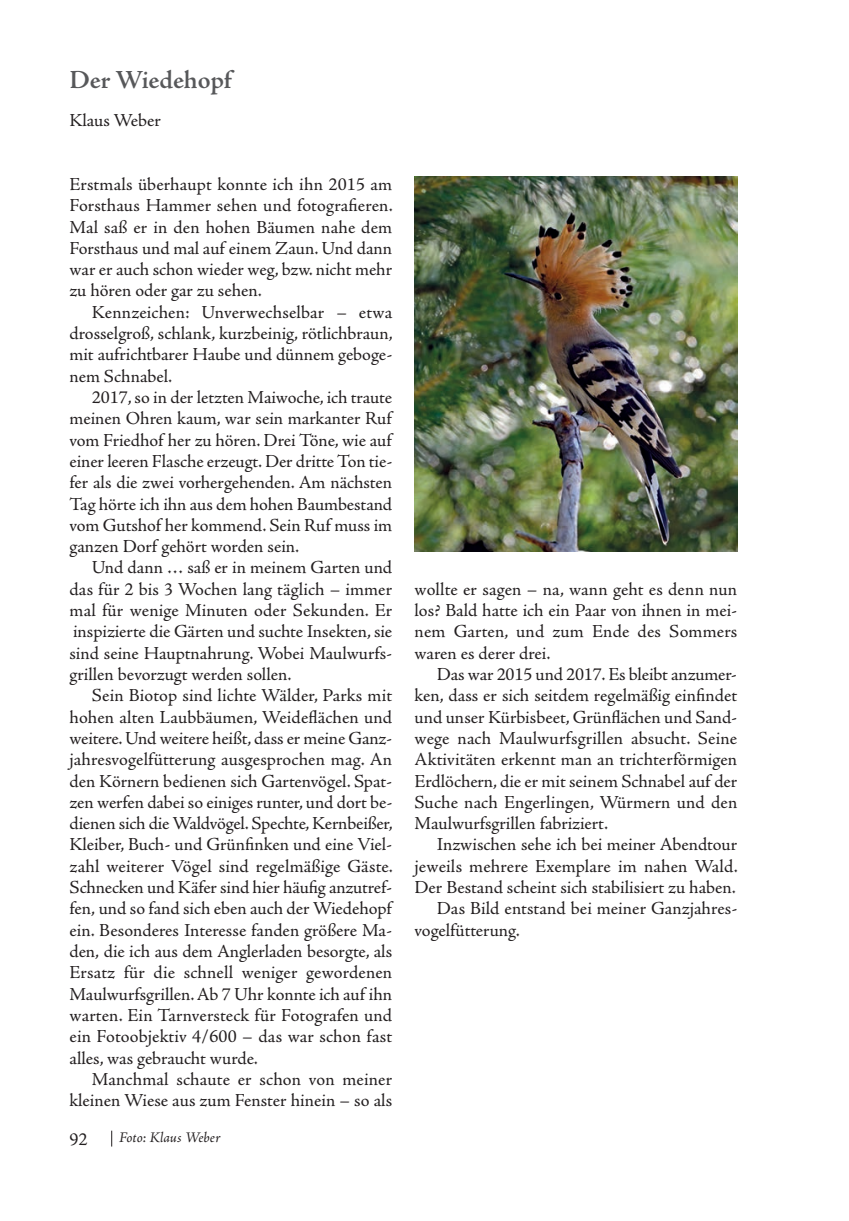
<style>
.page{position:relative;width:849px;height:1221px;background:#fff}
.page>*{position:absolute;margin:0;border:0;box-sizing:border-box;transform-origin:0 0}
.t1{font:600 26.25px "Adobe Jenson Pro";letter-spacing:-.005em;color:#57585a}
.t2{font:18.38px/21.3px "Adobe Jenson Pro";color:#231f20;text-align:justify}
.t3{font:italic 14.88px "Adobe Jenson Pro";letter-spacing:-.005em;color:#231f20}
</style>
<div class="page">
<svg style="left:111px;top:1130px;width:1px;height:16px"></svg>
<img style="left:414px;top:177px;width:323px;height:374px">
<h1 class="t1" style="left:69px;top:70px;width:163px">Der Wiedehopf</h1>
<p class="t2" style="left:69px;top:111px;width:93px">Klaus Weber</p>
<p class="t2" style="left:69px;top:175px;width:324px">Erstmals überhaupt konnte ich ihn 2015 am Forsthaus Hammer sehen und fotografieren.<br>Mal saß er in den hohen Bäumen nahe dem Forsthaus und mal auf einem Zaun. Und dann war er auch schon wieder weg, bzw. nicht mehr zu hören oder gar zu sehen.</p>
<p class="t2" style="left:69px;top:303px;width:324px;text-indent:22px">Kennzeichen: Unverwechselbar – etwa drosselgroß, schlank, kurzbeinig, rötlichbraun, mit aufrichtbarer Haube und dünnem geboge&shy;nem Schnabel.</p>
<p class="t2" style="left:69px;top:388px;width:324px;text-indent:22px">2017, so in der letzten Maiwoche, ich traute meinen Ohren kaum, war sein markanter Ruf vom Friedhof her zu hören. Drei Töne, wie auf einer leeren Flasche erzeugt. Der dritte Ton tie&shy;fer als die zwei vorhergehenden. Am nächsten Tag hörte ich ihn aus dem hohen Baumbestand vom Gutshof her kommend. Sein Ruf muss im ganzen Dorf gehört worden sein.</p>
<p class="t2" style="left:69px;top:559px;width:324px;text-indent:22px">Und dann … saß er in meinem Garten und das für 2 bis 3 Wochen lang täglich – immer mal für wenige Minuten oder Sekunden. Er inspizierte die Gärten und suchte Insekten, sie sind seine Hauptnahrung. Wobei Maulwurfs&shy;grillen bevorzugt werden sollen.</p>
<p class="t2" style="left:69px;top:686px;width:325px;text-indent:22px">Sein Biotop sind lichte Wälder, Parks mit hohen alten Laubbäumen, Weideflächen und weitere. Und weitere heißt, dass er meine Ganz&shy;jahresvogelfütterung ausgesprochen mag. An den Körnern bedienen sich Gartenvögel. Spat&shy;zen werfen dabei so einiges runter, und dort be&shy;dienen sich die Waldvögel. Spechte, Kernbeißer, Kleiber, Buch- und Grünfinken und eine Viel&shy;zahl weiterer Vögel sind regelmäßige Gäste.<br>Schnecken und Käfer sind hier häufig anzutref&shy;fen, und so fand sich eben auch der Wiedehopf ein. Besonderes Interesse fanden größere Ma - den, die ich aus dem Anglerladen besorgte, als Ersatz für die schnell weniger gewordenen Maulwurfsgrillen. Ab 7 Uhr konnte ich auf ihn warten. Ein Tarnversteck für Fotografen und ein Fotoobjektiv 4/600 – das war schon fast alles, was gebraucht wurde.</p>
<p class="t2" style="left:69px;top:1070px;width:324px;text-align:right">Manchmal schaute er schon von meiner kleinen Wiese aus zum Fenster hinein – so als</p>
<p class="t2" style="left:69px;top:1130px;width:20px">92</p>
<p class="t3" style="left:119px;top:1131px;width:103px">Foto: Klaus Weber</p>
<p class="t2" style="left:414px;top:580px;width:324px">wollte er sagen – na, wann geht es denn nun los? Bald hatte ich ein Paar von ihnen in mei&shy;nem Garten, und zum Ende des Sommers waren es derer drei.</p>
<p class="t2" style="left:414px;top:665px;width:324px;text-indent:22px">Das war 2015 und 2017. Es bleibt anzumer&shy;ken, dass er sich seitdem regelmäßig einfindet und unser Kürbisbeet, Grünflächen und Sand&shy;wege nach Maulwurfsgrillen absucht. Seine Aktivitäten erkennt man an trichterförmigen Erdlöchern, die er mit seinem Schnabel auf der Suche nach Engerlingen, Würmern und den Maulwurfsgrillen fabriziert.</p>
<p class="t2" style="left:437px;top:835px;width:302px">Inzwischen sehe ich bei meiner Abendtour</p>
<p class="t2" style="left:414px;top:857px;width:324px">jeweils mehrere Exemplare im nahen Wald.</p>
<p class="t2" style="left:414px;top:878px;width:322px">Der Bestand scheint sich stabilisiert zu haben.</p>
<p class="t2" style="left:437px;top:899px;width:302px">Das Bild entstand bei meiner Ganzjahres-</p>
<p class="t2" style="left:414px;top:921px;width:107px">vogelfütterung.</p>
</div>
